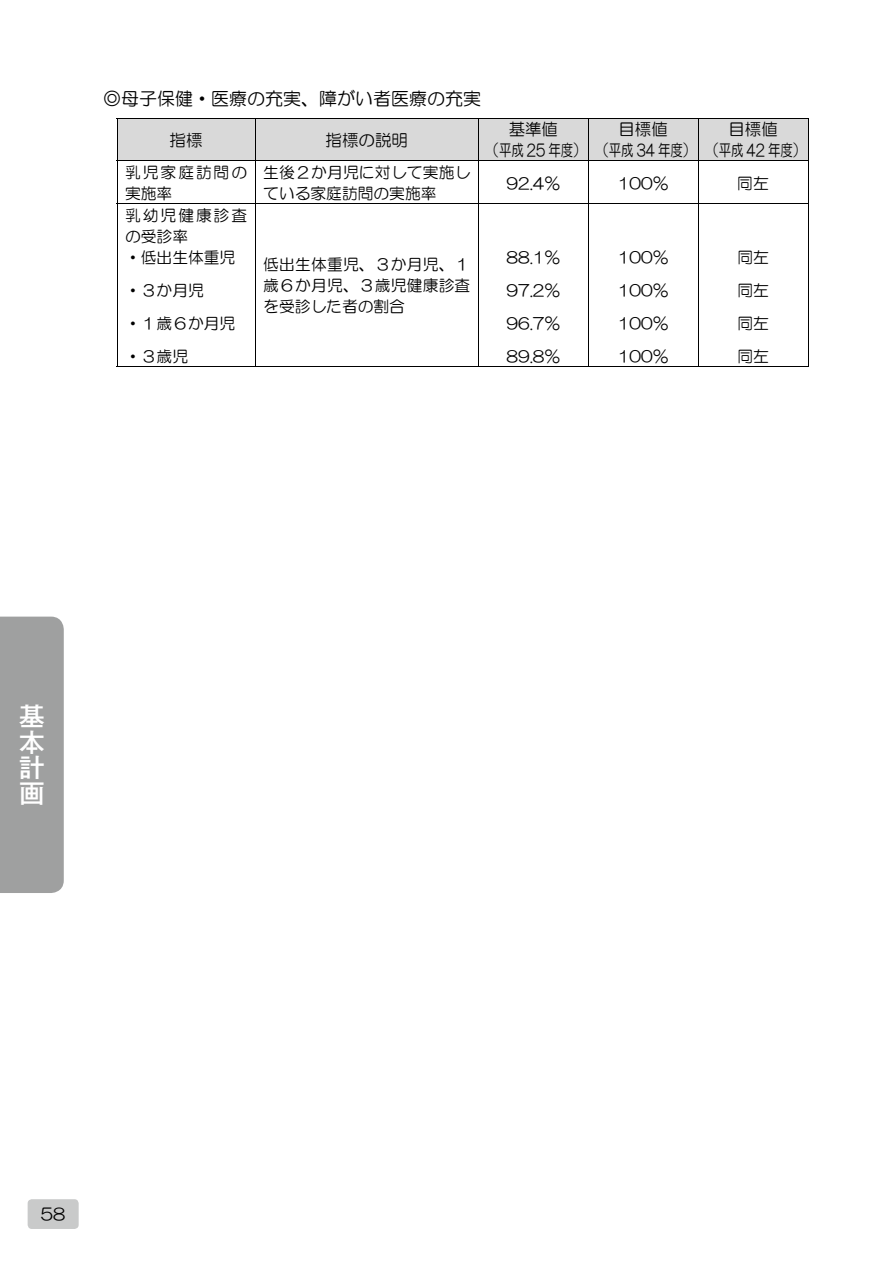
<style>
.page{position:relative;width:893px;height:1263px;background:#fff}
.page>*{position:absolute;margin:0;border:0;box-sizing:border-box;transform-origin:0 0}
.t1{font:500 25.5px/25.5px "Gothic MB101 Pr 6";color:#fff;text-align:justify}
.t2{font:18px "HG Maru Gothic MPRO";color:#000}
.t3{font:16.5px/21px "HG Maru Gothic MPRO";color:#000;text-align:center}
.t4{font:15.75px/33px "HG Maru Gothic MPRO";color:#000;text-align:justify}
.t5{font:15.75px/21px "HG Maru Gothic MPRO";letter-spacing:.125em;color:#000}
</style>
<div class="page">
<div style="left:117px;top:119px;width:138px;height:42px;background:#d9d9d9"></div>
<div style="left:256px;top:119px;width:222px;height:42px;background:#d9d9d9"></div>
<div style="left:479px;top:119px;width:109px;height:42px;background:#d9d9d9"></div>
<div style="left:589px;top:119px;width:109px;height:42px;background:#d9d9d9"></div>
<div style="left:699px;top:119px;width:109px;height:42px;background:#d9d9d9"></div>
<hr style="left:117px;top:118px;width:472px;height:1px;background:#000">
<hr style="left:589px;top:118px;width:109px;height:1px;background:#000">
<hr style="left:698px;top:118px;width:110px;height:1px;background:#000">
<hr style="left:117px;top:119px;width:1px;height:42px;background:#000">
<hr style="left:255px;top:119px;width:1px;height:42px;background:#000">
<hr style="left:478px;top:119px;width:1px;height:42px;background:#000">
<hr style="left:588px;top:119px;width:1px;height:42px;background:#000">
<hr style="left:698px;top:119px;width:1px;height:42px;background:#000">
<hr style="left:808px;top:119px;width:1px;height:42px;background:#000">
<hr style="left:117px;top:161px;width:472px;height:1px;background:#000">
<hr style="left:589px;top:161px;width:109px;height:1px;background:#000">
<hr style="left:698px;top:161px;width:110px;height:1px;background:#000">
<hr style="left:117px;top:161px;width:1px;height:42px;background:#000">
<hr style="left:255px;top:161px;width:1px;height:42px;background:#000">
<hr style="left:478px;top:161px;width:1px;height:42px;background:#000">
<hr style="left:588px;top:161px;width:1px;height:42px;background:#000">
<hr style="left:698px;top:161px;width:1px;height:42px;background:#000">
<hr style="left:808px;top:161px;width:1px;height:42px;background:#000">
<hr style="left:117px;top:203px;width:472px;height:1px;background:#000">
<hr style="left:589px;top:203px;width:109px;height:1px;background:#000">
<hr style="left:698px;top:203px;width:110px;height:1px;background:#000">
<hr style="left:117px;top:204px;width:1px;height:163px;background:#000">
<hr style="left:117px;top:366px;width:138px;height:1px;background:#000">
<hr style="left:255px;top:204px;width:1px;height:163px;background:#000">
<hr style="left:256px;top:366px;width:222px;height:1px;background:#000">
<hr style="left:478px;top:204px;width:1px;height:163px;background:#000">
<hr style="left:479px;top:366px;width:109px;height:1px;background:#000">
<hr style="left:588px;top:204px;width:1px;height:163px;background:#000">
<hr style="left:589px;top:366px;width:109px;height:1px;background:#000">
<hr style="left:698px;top:204px;width:1px;height:163px;background:#000">
<hr style="left:699px;top:366px;width:109px;height:1px;background:#000">
<hr style="left:808px;top:204px;width:1px;height:163px;background:#000">
<div style="left:0;top:617px;width:64px;height:276px;background:#9fa0a0"></div>
<div style="left:28px;top:1199px;width:51px;height:30px;background:#c9caca;border-radius:4px"></div>
<p class="t2" style="left:103px;top:90px;width:379px">◎母子保健・医療の充実、障がい者医療の充実</p>
<p class="t3" style="left:170px;top:129px;width:34px">指標</p>
<p class="t3" style="left:326px;top:129px;width:84px">指標の説明</p>
<p class="t3" style="left:487px;top:119px;width:100px">基準値<br>（平成 25 年度）</p>
<p class="t3" style="left:596px;top:119px;width:100px">目標値<br>（平成 34 年度）</p>
<p class="t3" style="left:706px;top:119px;width:100px">目標値<br>（平成 42 年度）</p>
<p class="t5" style="left:125px;top:162px;width:123px">乳児家庭訪問の実施率</p>
<p class="t4" style="left:263px;top:162px;width:209px;line-height:21px">生後２か月児に対して実施している家庭訪問の実施率</p>
<p class="t4" style="left:506px;top:166px;width:56px">92.4％</p>
<p class="t4" style="left:618px;top:166px;width:52px">100％</p>
<p class="t4" style="left:737px;top:166px;width:33px">同左</p>
<p class="t4" style="left:125px;top:205px;width:123px;line-height:21px;text-align:left">乳幼児健康診査の受診率<br>・低出生体重児</p>
<p class="t4" style="left:125px;top:274px;width:112px;text-align:left">・３か月児<br>・１歳６か月児・３歳児</p>
<p class="t4" style="left:263px;top:254px;width:209px;line-height:21px">低出生体重児、３か月児、１歳６か月児、３歳児健康診査を受診した者の割合</p>
<p class="t4" style="left:506px;top:241px;width:56px">88.1％97.2％96.7％89.8％</p>
<p class="t4" style="left:618px;top:241px;width:52px">100％100％100％100％</p>
<p class="t4" style="left:737px;top:241px;width:33px">同左同左同左同左</p>
<h1 class="t1" style="left:19px;top:702px;width:27px">基本計画</h1>
<p class="t3" style="left:41px;top:1203px;width:26px">58</p>
</div>
